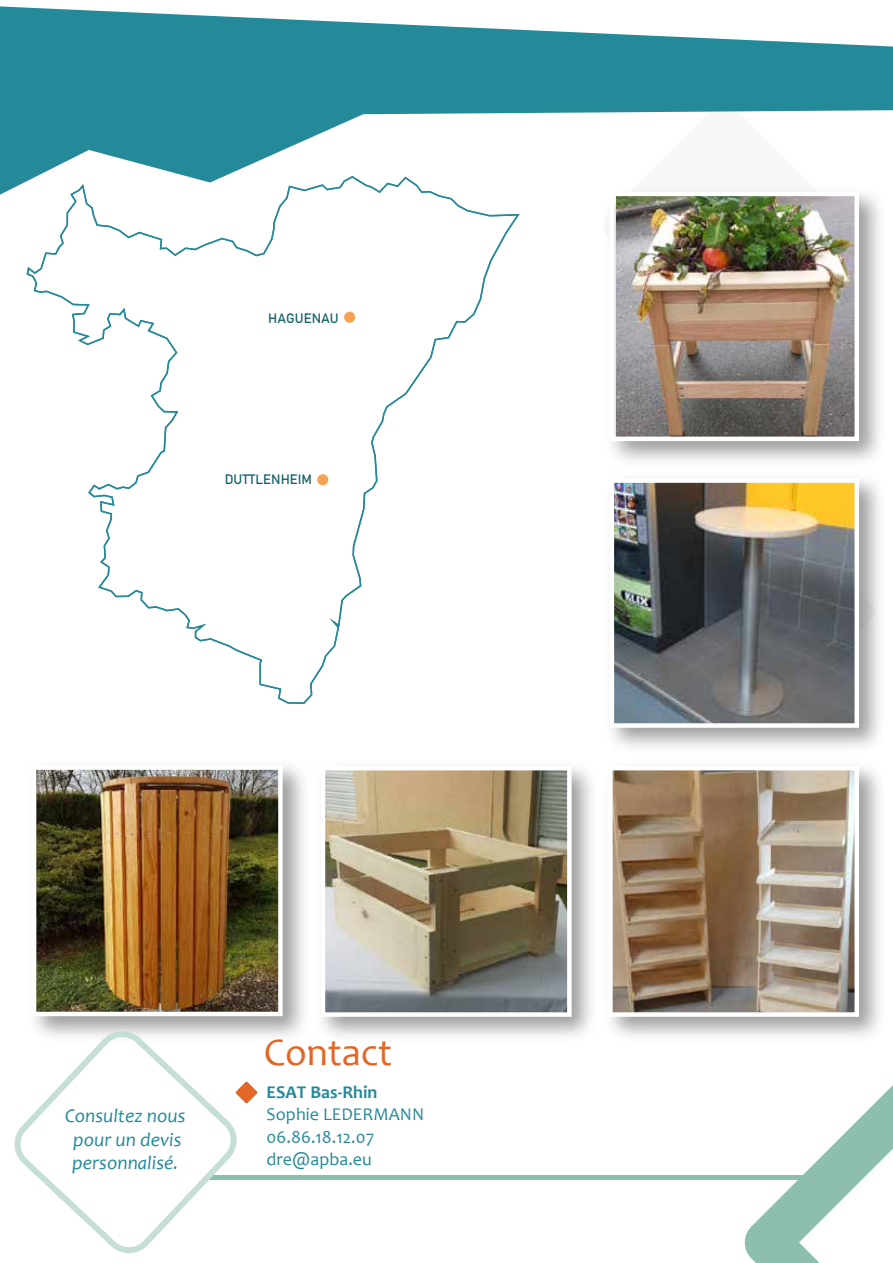
<style>
.page{position:relative;width:893px;height:1263px;background:#fff}
.page>*{position:absolute;margin:0;border:0;box-sizing:border-box;transform-origin:0 0}
.t1{font:39px "Candara";letter-spacing:-.005em;color:#e26626}
.t2{font:italic 19.5px/23.4px "Candara";letter-spacing:.005em;color:#258999;text-align:center}
.t3{font:18px/22.5px "Candara";letter-spacing:.005em;color:#258999}
.t4{font:700 18px "Candara";letter-spacing:.005em;color:#258999}
.t5{font:13.5px "Bahnschrift";color:#106067}
</style>
<div class="page">
<svg style="left:244px;top:1081px;width:14px;height:22px"></svg>
<img style="left:616px;top:197px;width:238px;height:239px">
<div style="left:610px;top:192px;width:249px;height:249px;border:4px solid #fff"></div>
<img style="left:615px;top:483px;width:239px;height:240px">
<div style="left:610px;top:478px;width:249px;height:250px;border:4px solid #fff"></div>
<img style="left:613px;top:771px;width:241px;height:241px">
<div style="left:608px;top:766px;width:251px;height:251px;border:4px solid #fff"></div>
<img style="left:37px;top:770px;width:241px;height:241px">
<div style="left:32px;top:765px;width:251px;height:251px;border:4px solid #fff"></div>
<img style="left:326px;top:771px;width:241px;height:241px">
<div style="left:321px;top:766px;width:251px;height:251px;border:4px solid #fff"></div>
<svg style="left:0;top:6px;width:893px;height:189px;fill:#248999"></svg>
<svg style="left:703px;top:1026px;width:190px;height:237px"></svg>
<div style="left:205px;top:1175px;width:598px;height:5px;background:#8dc0ac"></div>
<svg style="left:26px;top:175px;width:494px;height:529px"></svg>
<div style="left:349px;top:454px;width:24px;height:24px;background:#fff;border-radius:50%"></div>
<svg style="left:15px;top:1024px;width:229px;height:229px"></svg>
<div style="left:344px;top:312px;width:11px;height:11px;background:#f5a254;border-radius:50%"></div>
<div style="left:317px;top:474px;width:11px;height:11px;background:#f5a254;border-radius:50%"></div>
<p class="t5" style="left:268px;top:308px;width:72px">HAGUENAU</p>
<p class="t5" style="left:225px;top:469px;width:89px">DUTTLENHEIM</p>
<p class="t2" style="left:65px;top:1104px;width:122px">Consultez nous pour un devis personnalisé.</p>
<h1 class="t1" style="left:264px;top:1027px;width:130px">Contact</h1>
<p class="t4" style="left:267px;top:1080px;width:112px">ESAT Bas-Rhin</p>
<p class="t3" style="left:267px;top:1103px;width:159px">Sophie LEDERMANN<br>06.86.18.12.07 dre@apba.eu</p>
</div>
